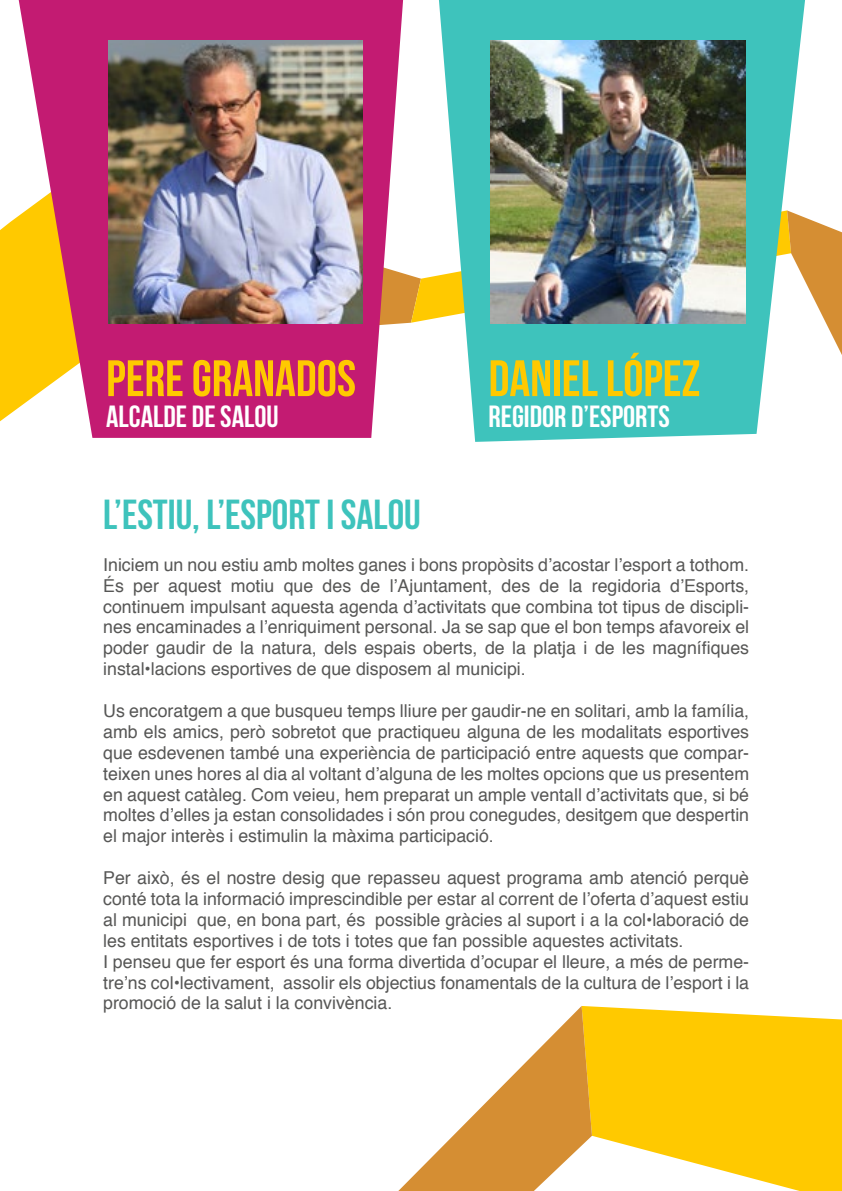
<style>
.page{position:relative;width:842px;height:1191px;background:#fff}
.page>*{position:absolute;margin:0;border:0;box-sizing:border-box;transform-origin:0 0}
.t1{font:700 51.2px "Bebas Neue";color:#ffc900}
.t2{font:700 41.8px "Bebas Neue";color:#3ec3bc}
.t3{font:700 30.4px "Bebas Neue";color:#fff}
.t4{font:17.8px/20.8px "Helvetica";color:#575756;text-align:justify}
</style>
<div class="page">
<div style="left:0;top:218px;width:16px;height:204px;background:#ffc900"></div>
<svg style="left:404px;top:273px;width:7px;height:51px"></svg>
<svg style="left:411px;top:275px;width:26px;height:48px"></svg>
<svg style="left:807px;top:218px;width:35px;height:137px"></svg>
<svg style="left:437px;top:0;width:370px;height:442px;fill:#3ec3bc"></svg>
<svg style="left:16px;top:0;width:388px;height:438px;background:#d14e7a"></svg>
<img style="left:491px;top:41px;width:254px;height:283px">
<img style="left:108px;top:41px;width:255px;height:283px">
<svg style="left:592px;top:1006px;width:250px;height:185px;fill:#ffc900"></svg>
<svg style="left:398px;top:1006px;width:194px;height:185px"></svg>
<h1 class="t1" style="left:106px;top:350px;width:251px">PERE GRANADOS</h1>
<h3 class="t3" style="left:106px;top:400px;width:174px">ALCALDE DE SALOU</h3>
<h1 class="t1" style="left:489px;top:350px;width:213px">DANIEL LÓPEZ</h1>
<h3 class="t3" style="left:489px;top:400px;width:183px">REGIDOR D’ESPORTS</h3>
<h2 class="t2" style="left:103px;top:491px;width:319px">L’ESTIU, L’ESPORT I SALOU</h2>
<p class="t4" style="left:103px;top:555px;width:647px">Iniciem un nou estiu amb moltes ganes i bons propòsits d’acostar l’esport a tothom.<br>És per aquest motiu que des de l’Ajuntament, des de la regidoria d’Esports, continuem impulsant aquesta agenda d’activitats que combina tot tipus de discipli&shy;nes encaminades a l’enriquiment personal. Ja se sap que el bon temps afavoreix el poder gaudir de la natura, dels espais oberts, de la platja i de les magnífiques instal•lacions esportives de que disposem al municipi.</p>
<p class="t4" style="left:103px;top:701px;width:647px">Us encoratgem a que busqueu temps lliure per gaudir-ne en solitari, amb la família, amb els amics, però sobretot que practiqueu alguna de les modalitats esportives que esdevenen també una experiència de participació entre aquests que compar&shy;teixen unes hores al dia al voltant d’alguna de les moltes opcions que us presentem en aquest catàleg. Com veieu, hem preparat un ample ventall d’activitats que, si bé moltes d’elles ja estan consolidades i són prou conegudes, desitgem que despertin el major interès i estimulin la màxima participació.</p>
<p class="t4" style="left:103px;top:868px;width:647px;text-align:left">Per això, és el nostre desig que repasseu aquest programa amb atenció perquè conté tota la informació imprescindible per estar al corrent de l’oferta d’aquest estiu al municipi que, en bona part, és possible gràcies al suport i a la col•laboració de les entitats esportives i de tots i totes que fan possible aquestes activitats.<br>I penseu que fer esport és una forma divertida d’ocupar el lleure, a més de perme&shy;tre’ns col•lectivament, assolir els objectius fonamentals de la cultura de l’esport i la promoció de la salut i la convivència.</p>
</div>
